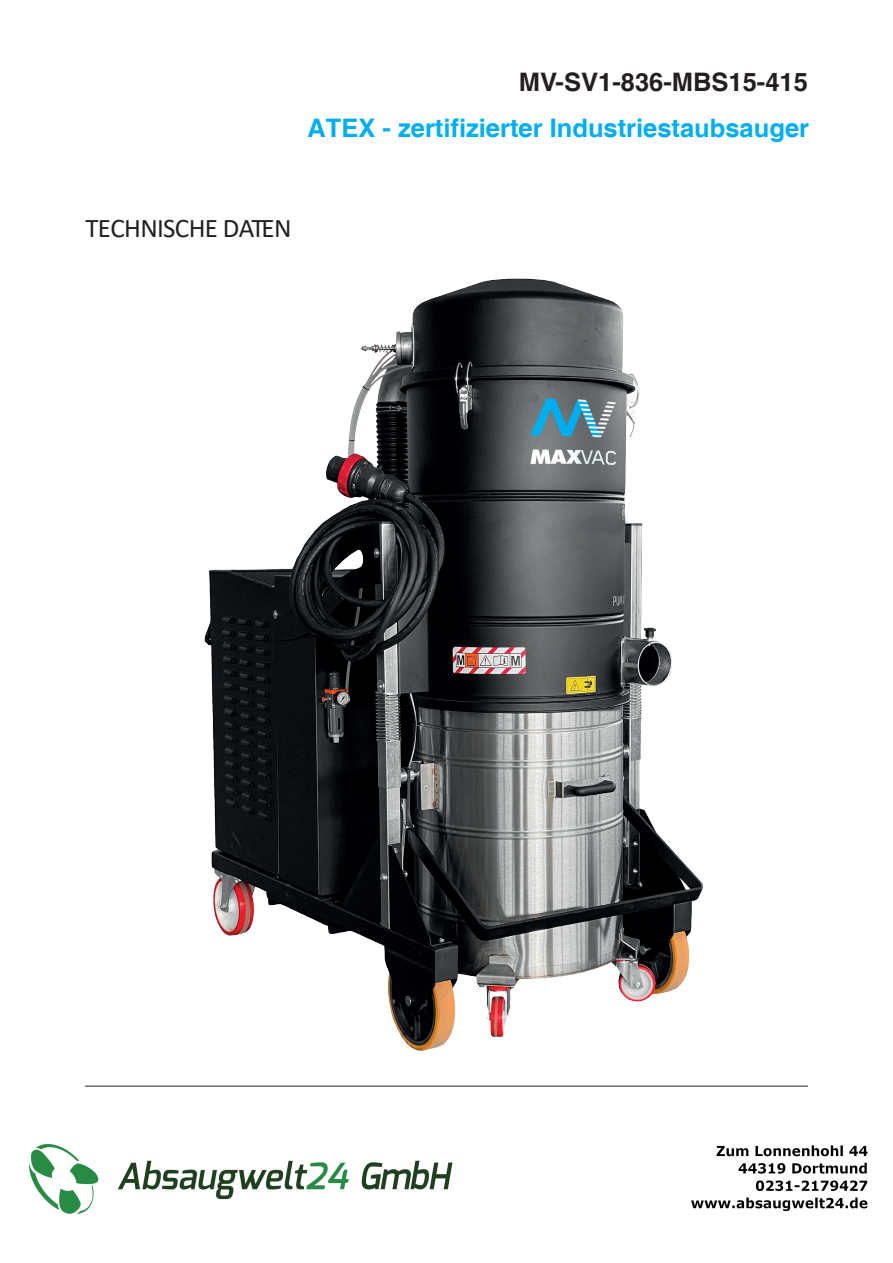
<style>
.page{position:relative;width:893px;height:1263px;background:#fff}
.page>*{position:absolute;margin:0;border:0;box-sizing:border-box;transform-origin:0 0}
.t1{font:27px "Calibri";letter-spacing:-.025em;color:#231f20}
.t2{font:700 25.5px "Helvetica";color:#00aeef}
.t3{font:700 25.5px "Helvetica";color:#231f20}
</style>
<div class="page">
<hr style="left:85px;top:1086px;width:723px;height:1px;background:#231f20">
<img style="left:204px;top:278px;width:499px;height:772px">
<img style="left:30px;top:1145px;width:838px;height:68px">
<p class="t3" style="left:519px;top:67px;width:291px">MV-SV1-836-MBS15-415</p>
<p class="t2" style="left:307px;top:112px;width:503px">ATEX - zertifizierter Industriestaubsauger</p>
<p class="t1" style="left:86px;top:210px;width:208px">TECHNISCHE DATEN</p>
</div>
